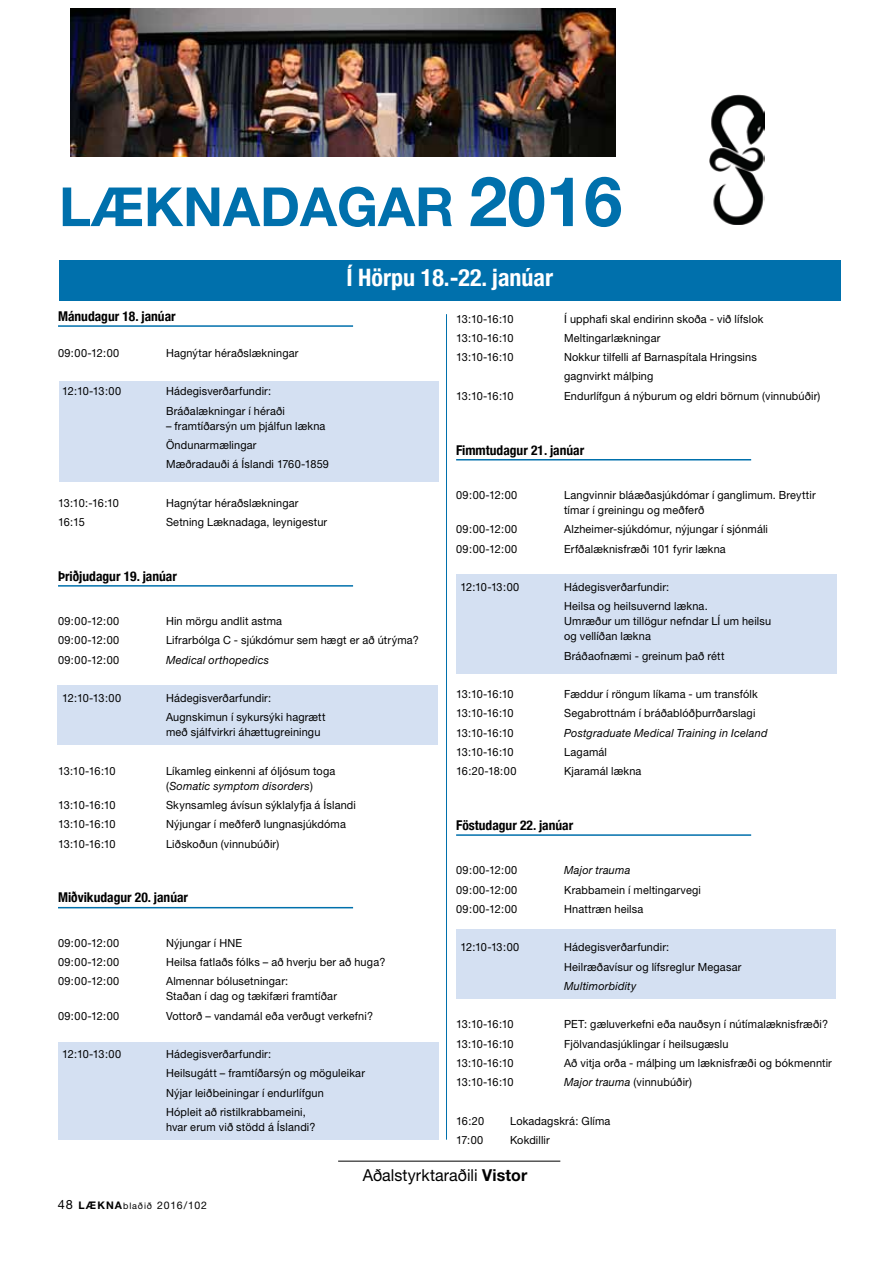
<style>
.page{position:relative;width:893px;height:1263px;background:#fff}
.page>*{position:absolute;margin:0;border:0;box-sizing:border-box;transform-origin:0 0}
.t1{font:700 54px "Helvetica Neue";color:#0070ac}
.t2{font:700 condensed 24px "Helvetica Neue";color:#fff}
.t3{font:16.5px "Helvetica Neue";letter-spacing:.005em;color:#000}
.t4{font:700 condensed 13.5px "Helvetica Neue";color:#000}
.t5{font:11.25px/19.2px "Helvetica Neue";letter-spacing:.015em;color:#000}
.t6{font:italic 11.25px "Helvetica Neue";letter-spacing:.02em;color:#000}
.t7{font:10.5px "Helvetica Neue";letter-spacing:.065em;color:#000}
.s1{font-family:"Helvetica Neue East A";font-size:69px}
.s2{font-style:italic}
.s3{font-size:12.75px}
.s4{font-weight:700}
.s5{font-size:9px}
</style>
<div class="page">
<div style="left:59px;top:382px;width:380px;height:100px;background:#d4e0f2"></div>
<div style="left:57px;top:685px;width:381px;height:60px;background:#d4e0f2"></div>
<div style="left:58px;top:1042px;width:381px;height:98px;background:#d4e0f2"></div>
<div style="left:456px;top:930px;width:380px;height:69px;background:#d4e0f2"></div>
<div style="left:457px;top:575px;width:380px;height:99px;background:#d4e0f2"></div>
<hr style="left:58px;top:325px;width:295px;height:2px;background:#0070ac">
<hr style="left:58px;top:585px;width:295px;height:2px;background:#0070ac">
<hr style="left:58px;top:907px;width:295px;height:1px;background:#0070ac">
<hr style="left:456px;top:459px;width:295px;height:1px;background:#0070ac">
<hr style="left:456px;top:834px;width:295px;height:2px;background:#0070ac">
<hr style="left:446px;top:314px;width:1px;height:826px;background:#0070ac">
<img style="left:709px;top:94px;width:55px;height:131px">
<div style="left:59px;top:260px;width:781px;height:41px;background:#0070ac"></div>
<img style="left:71px;top:8px;width:544px;height:149px">
<hr style="left:338px;top:1161px;width:222px;height:1px;background:#000">
<h1 class="t1" style="left:59px;top:173px;width:565px">LÆKNADAGAR <span class="s1">2016</span></h1>
<h2 class="t2" style="left:346px;top:263px;width:208px">Í Hörpu 18.-22. janúar</h2>
<p class="t4" style="left:58px;top:308px;width:119px">Mánudagur 18. janúar</p>
<p class="t5" style="left:58px;top:343px;width:63px">09:00-12:00</p>
<p class="t5" style="left:166px;top:343px;width:134px">Hagnýtar héraðslækningar</p>
<p class="t5" style="left:62px;top:382px;width:60px">12:10-13:00</p>
<p class="t5" style="left:166px;top:382px;width:120px">Hádegisverðarfundir:<br>Bráðalækningar í héraði</p>
<p class="t5" style="left:166px;top:416px;width:161px">– framtíðarsýn um þjálfun lækna</p>
<p class="t5" style="left:58px;top:435px;width:40px">Ö</p>
<p class="t5" style="left:166px;top:435px;width:164px;text-indent:9px">ndunarmælingar<br>Mæðradauði á Íslandi 1760-1859</p>
<p class="t5" style="left:58px;top:493px;width:62px">13:10:-16:10</p>
<p class="t5" style="left:166px;top:493px;width:134px">Hagnýtar héraðslækningar</p>
<p class="t5" style="left:58px;top:512px;width:28px">16:15</p>
<p class="t5" style="left:166px;top:512px;width:163px">Setning Læknadaga, leynigestur</p>
<p class="t4" style="left:58px;top:568px;width:120px">Þriðjudagur 19. janúar</p>
<p class="t5" style="left:58px;top:611px;width:63px">09:00-12:00</p>
<p class="t5" style="left:166px;top:611px;width:118px">Hin mörgu andlit astma</p>
<p class="t5" style="left:58px;top:631px;width:63px">09:00-12:00</p>
<p class="t5" style="left:166px;top:631px;width:254px">Lifrarbólga C - sjúkdómur sem hægt er að útrýma?</p>
<p class="t5" style="left:58px;top:650px;width:63px">09:00-12:00</p>
<p class="t6" style="left:166px;top:653px;width:104px">Medical orthopedics</p>
<p class="t5" style="left:62px;top:688px;width:60px">12:10-13:00</p>
<p class="t5" style="left:166px;top:688px;width:161px">Hádegisverðarfundir:<br>Augnskimun í sykursýki hagrætt</p>
<p class="t5" style="left:166px;top:723px;width:156px">með sjálfvirkri áhættugreiningu</p>
<p class="t5" style="left:58px;top:761px;width:59px">13:10-16:10</p>
<p class="t5" style="left:166px;top:763px;width:171px;line-height:15px">Líkamleg einkenni af óljósum toga (<span class="s2">Somatic symptom disorders</span>)</p>
<p class="t5" style="left:58px;top:795px;width:59px">13:10-16:10</p>
<p class="t5" style="left:166px;top:795px;width:191px">Skynsamleg ávísun sýklalyfja á Íslandi</p>
<p class="t5" style="left:58px;top:815px;width:59px">13:10-16:10</p>
<p class="t5" style="left:166px;top:815px;width:181px">Nýjungar í meðferð lungnasjúkdóma</p>
<p class="t5" style="left:58px;top:834px;width:59px">13:10-16:10</p>
<p class="t5" style="left:166px;top:834px;width:115px">Liðskoðun (vinnubúðir)</p>
<p class="t4" style="left:58px;top:889px;width:132px">Miðvikudagur 20. janúar</p>
<p class="t5" style="left:58px;top:933px;width:63px">09:00-12:00</p>
<p class="t5" style="left:166px;top:933px;width:78px">Nýjungar í HNE</p>
<p class="t5" style="left:58px;top:952px;width:63px">09:00-12:00</p>
<p class="t5" style="left:166px;top:952px;width:221px">Heilsa fatlaðs fólks – að hverju ber að huga?</p>
<p class="t5" style="left:58px;top:972px;width:63px">09:00-12:00</p>
<p class="t5" style="left:166px;top:974px;width:172px;line-height:15px">Almennar bólusetningar:<br>Staðan í dag og tækifæri framtíðar</p>
<p class="t5" style="left:58px;top:1006px;width:63px">09:00-12:00</p>
<p class="t5" style="left:166px;top:1006px;width:209px">Vottorð – vandamál eða verðugt verkefni?</p>
<p class="t5" style="left:62px;top:1044px;width:60px">12:10-13:00</p>
<p class="t5" style="left:166px;top:1044px;width:200px">Hádegisverðarfundir:<br>Heilsugátt – framtíðarsýn og möguleikar Nýjar leiðbeiningar í endurlífgun<br>Hópleit að ristilkrabbameini,</p>
<p class="t5" style="left:166px;top:1117px;width:151px">hvar erum við stödd á Íslandi?</p>
<p class="t5" style="left:456px;top:309px;width:59px">13:10-16:10</p>
<p class="t5" style="left:564px;top:309px;width:201px">Í upphafi skal endirinn skoða - við lífslok</p>
<p class="t5" style="left:456px;top:328px;width:59px">13:10-16:10</p>
<p class="t5" style="left:564px;top:328px;width:98px">Meltingarlækningar</p>
<p class="t5" style="left:456px;top:347px;width:59px">13:10-16:10</p>
<p class="t5" style="left:564px;top:347px;width:194px">Nokkur tilfelli af Barnaspítala Hringsins gagnvirkt málþing</p>
<p class="t5" style="left:456px;top:386px;width:59px">13:10-16:10</p>
<p class="t5" style="left:564px;top:386px;width:258px">Endurlífgun á nýburum og eldri börnum (vinnubúðir)</p>
<p class="t4" style="left:456px;top:441px;width:130px">Fimmtudagur 21. janúar</p>
<p class="t5" style="left:456px;top:485px;width:63px">09:00-12:00</p>
<p class="t5" style="left:564px;top:487px;width:253px;line-height:15px">Langvinnir bláæðasjúkdómar í ganglimum. Breyttir tímar í greiningu og meðferð</p>
<p class="t5" style="left:456px;top:519px;width:63px">09:00-12:00</p>
<p class="t5" style="left:564px;top:519px;width:205px">Alzheimer-sjúkdómur, nýjungar í sjónmáli</p>
<p class="t5" style="left:456px;top:539px;width:63px">09:00-12:00</p>
<p class="t5" style="left:564px;top:539px;width:163px">Erfðalæknisfræði 101 fyrir lækna</p>
<p class="t5" style="left:460px;top:577px;width:60px">12:10-13:00</p>
<p class="t5" style="left:564px;top:577px;width:145px">Hádegisverðarfundir:<br>Heilsa og heilsuvernd lækna.</p>
<p class="t5" style="left:564px;top:614px;width:209px;line-height:15px">Umræður um tillögur nefndar LÍ um heilsu og vellíðan lækna</p>
<p class="t5" style="left:564px;top:646px;width:162px">Bráðaofnæmi - greinum það rétt</p>
<p class="t5" style="left:456px;top:684px;width:59px">13:10-16:10</p>
<p class="t5" style="left:564px;top:684px;width:195px">Fæddur í röngum líkama - um transfólk</p>
<p class="t5" style="left:456px;top:703px;width:59px">13:10-16:10</p>
<p class="t5" style="left:564px;top:703px;width:193px">Segabrottnám í bráðablóðþurrðarslagi</p>
<p class="t5" style="left:456px;top:723px;width:59px">13:10-16:10</p>
<p class="t6" style="left:564px;top:726px;width:205px">Postgraduate Medical Training in Iceland</p>
<p class="t5" style="left:456px;top:742px;width:59px">13:10-16:10</p>
<p class="t5" style="left:564px;top:742px;width:44px">Lagamál</p>
<p class="t5" style="left:456px;top:761px;width:62px">16:20-18:00</p>
<p class="t5" style="left:564px;top:761px;width:79px">Kjaramál lækna</p>
<p class="t4" style="left:456px;top:817px;width:119px">Föstudagur 22. janúar</p>
<p class="t5" style="left:456px;top:860px;width:63px">09:00-12:00</p>
<p class="t6" style="left:564px;top:863px;width:68px">Major trauma</p>
<p class="t5" style="left:456px;top:880px;width:63px">09:00-12:00</p>
<p class="t5" style="left:564px;top:880px;width:138px">Krabbamein í meltingarvegi</p>
<p class="t5" style="left:456px;top:899px;width:63px">09:00-12:00</p>
<p class="t5" style="left:564px;top:899px;width:81px">Hnattræn heilsa</p>
<p class="t5" style="left:460px;top:937px;width:60px">12:10-13:00</p>
<p class="t5" style="left:564px;top:937px;width:179px">Hádegisverðarfundir:<br>Heilræðavísur og lífsreglur Megasar</p>
<p class="t6" style="left:564px;top:979px;width:74px">Multimorbidity</p>
<p class="t5" style="left:456px;top:1014px;width:59px">13:10-16:10</p>
<p class="t5" style="left:564px;top:1014px;width:266px">PET: gæluverkefni eða nauðsyn í nútímalæknisfræði?</p>
<p class="t5" style="left:456px;top:1034px;width:59px">13:10-16:10</p>
<p class="t5" style="left:564px;top:1034px;width:166px">Fjölvandasjúklingar í heilsugæslu</p>
<p class="t5" style="left:456px;top:1053px;width:59px">13:10-16:10</p>
<p class="t5" style="left:564px;top:1053px;width:269px">Að vitja orða - málþing um læknisfræði og bókmenntir</p>
<p class="t5" style="left:456px;top:1072px;width:59px">13:10-16:10</p>
<p class="t5" style="left:564px;top:1072px;width:129px"><span class="s2">Major trauma</span> (vinnubúðir)</p>
<p class="t5" style="left:456px;top:1111px;width:29px">16:20</p>
<p class="t5" style="left:510px;top:1111px;width:102px">Lokadagskrá: Glíma</p>
<p class="t5" style="left:456px;top:1130px;width:29px">17:00</p>
<p class="t5" style="left:510px;top:1130px;width:41px">Kokdillir</p>
<p class="t7" style="left:58px;top:1199px;width:151px"><span class="s3">48</span> <span class="s4">LÆKNA</span><span class="s5">blaðið</span> 2016/102</p>
<h3 class="t3" style="left:363px;top:1165px;width:166px">Aðalstyrktaraðili <span class="s4">VISTOR</span></h3>
</div>
